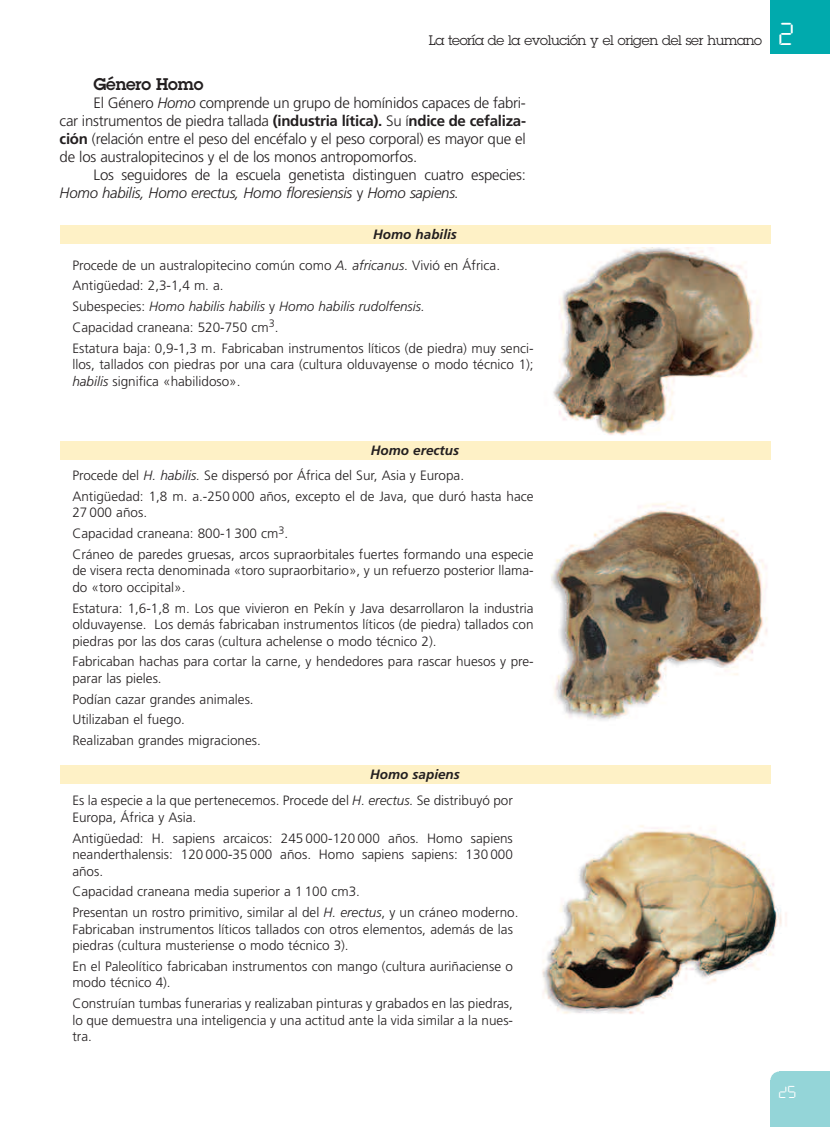
<style>
.page{position:relative;width:830px;height:1127px;background:#fff}
.page>*{position:absolute;margin:0;border:0;box-sizing:border-box;transform-origin:0 0}
.t1{font:33px "LED";color:#fff}
.t2{font:18px "LED";color:#fff}
.t3{font:600 16.5px "Lubalin Graph";letter-spacing:-.01em;color:#231f20}
.t4{font:300 15px/18px "Frutiger";letter-spacing:-.015em;color:#231f20;text-align:justify}
.t5{font:300 13.5px/16.5px "Frutiger";color:#231f20}
.t6{font:13.5px "Lubalin Graph";letter-spacing:-.025em;color:#231f20}
.t7{font:italic 700 13.5px "Frutiger";color:#231f20}
.s1{font-style:italic}
.s2{font-weight:700}
.s3{font-weight:700;font-style:italic}
</style>
<div class="page">
<img style="left:553px;top:247px;width:208px;height:188px">
<div style="left:770px;top:0;width:59px;height:54px;background:#00aaad"></div>
<div style="left:770px;top:1080px;width:59px;height:47px;background:#94d5d8"></div>
<div style="left:778px;top:1071px;width:51px;height:18px;background:#94d5d8"></div>
<div style="left:770px;top:1071px;width:17px;height:18px;background:#94d5d8;border-radius:50%"></div>
<div style="left:60px;top:225px;width:710px;height:18px;background:#fef1c6"></div>
<img style="left:522px;top:459px;width:248px;height:262px">
<div style="left:60px;top:441px;width:710px;height:18px;background:#fef1c6"></div>
<img style="left:499px;top:783px;width:288px;height:231px">
<div style="left:60px;top:765px;width:710px;height:18px;background:#fef1c6"></div>
<p class="t6" style="left:428px;top:32px;width:335px">La teoría de la evolución y el origen del ser humano</p>
<h1 class="t1" style="left:778px;top:14px;width:16px">2</h1>
<p class="t3" style="left:94px;top:75px;width:111px">Género Homo</p>
<p class="t4" style="left:60px;top:95px;width:467px;text-indent:34px">El Género <span class="s1">Homo</span> comprende un grupo de homínidos capaces de fabri&shy;car instrumentos de piedra tallada <span class="s2">(industria lítica).</span> Su í<span class="s2">ndice de cefaliza&shy;ción</span> (relación entre el peso del encéfalo y el peso corporal) es mayor que el de los australopitecinos y el de los monos antropomorfos.</p>
<p class="t4" style="left:60px;top:167px;width:467px;text-indent:34px">Los seguidores de la escuela genetista distinguen cuatro especies:<br><span class="s1">Homo habilis, Homo erectus, Homo floresiensis</span> y <span class="s1">Homo sapiens.</span></p>
<p class="t7" style="left:373px;top:229px;width:85px">Homo habilis</p>
<p class="t5" style="left:72px;top:256px;width:462px;line-height:20.7px">Procede de un australopitecino común como <span class="s1">A. africanus</span>. Vivió en África.<br>Antigüedad: 2,3-1,4 m. a.<br>Subespecies: <span class="s1">Homo habilis habilis</span> y <span class="s1">Homo habilis rudolfensis.<br></span>Capacidad craneana: 520-750 cm<sup>3</sup>.<br>Estatura baja: 0,9-1,3 m. Fabricaban instrumentos líticos (de piedra) muy senci-</p>
<p class="t5" style="left:72px;top:357px;width:462px">llos, tallados con piedras por una cara (cultura olduvayense o modo técnico 1); <span class="s1">habilis</span> significa «habilidoso».</p>
<p class="t5" style="left:72px;top:439px;width:393px;line-height:24.9px;text-indent:298px"><span class="s3">Homo erectus<br></span>Procede del <span class="s1">H. habilis.</span> Se dispersó por África del Sur, Asia y Europa.</p>
<p class="t5" style="left:72px;top:489px;width:462px">Antigüedad: 1,8 m. a.-250 000 años, excepto el de Java, que duró hasta hace<br>27 000 años.</p>
<p class="t5" style="left:72px;top:524px;width:462px;line-height:20.7px">Capacidad craneana: 800-1 300 cm<sup>3</sup>.<br>Cráneo de paredes gruesas, arcos supraorbitales fuertes formando una especie</p>
<p class="t5" style="left:72px;top:563px;width:462px">de visera recta denominada «toro supraorbitario», y un refuerzo posterior llama&shy;do «toro occipital».</p>
<p class="t5" style="left:72px;top:601px;width:462px;text-align:justify">Estatura: 1,6-1,8 m. Los que vivieron en Pekín y Java desarrollaron la industria olduvayense. Los demás fabricaban instrumentos líticos (de piedra) tallados con piedras por las dos caras (cultura achelense o modo técnico 2).</p>
<p class="t5" style="left:72px;top:654px;width:462px">Fabricaban hachas para cortar la carne, y hendedores para rascar huesos y pre&shy;parar las pieles.</p>
<p class="t5" style="left:72px;top:690px;width:190px;line-height:20.7px">Podían cazar grandes animales.<br>Utilizaban el fuego.<br>Realizaban grandes migraciones.</p>
<p class="t5" style="left:72px;top:763px;width:442px;line-height:26px;text-indent:297px"><span class="s3">Homo sapiens<br></span>Es la especie a la que pertenecemos. Procede del <span class="s1">H. erectus.</span> Se distribuyó por</p>
<p class="t5" style="left:72px;top:808px;width:442px;line-height:20.7px">Europa, África y Asia.<br>Antigüedad: H. sapiens arcaicos: 245 000-120 000 años. Homo sapiens</p>
<p class="t5" style="left:72px;top:847px;width:442px">neanderthalensis: 120 000-35 000 años. Homo sapiens sapiens: 130 000 años.</p>
<p class="t5" style="left:72px;top:882px;width:447px;line-height:20.7px">Capacidad craneana media superior a 1 100 cm3.<br>Presentan un rostro primitivo, similar al del <span class="s1">H. erectus</span>, y un cráneo moderno.</p>
<p class="t5" style="left:72px;top:921px;width:442px">Fabricaban instrumentos líticos tallados con otros elementos, además de las piedras (cultura musteriense o modo técnico 3).</p>
<p class="t5" style="left:72px;top:959px;width:442px">En el Paleolítico fabricaban instrumentos con mango (cultura auriñaciense o modo técnico 4).</p>
<p class="t5" style="left:72px;top:996px;width:442px;text-align:justify">Construían tumbas funerarias y realizaban pinturas y grabados en las piedras, lo que demuestra una inteligencia y una actitud ante la vida similar a la nues&shy;tra.</p>
<h2 class="t2" style="left:778px;top:1081px;width:18px">25</h2>
</div>
